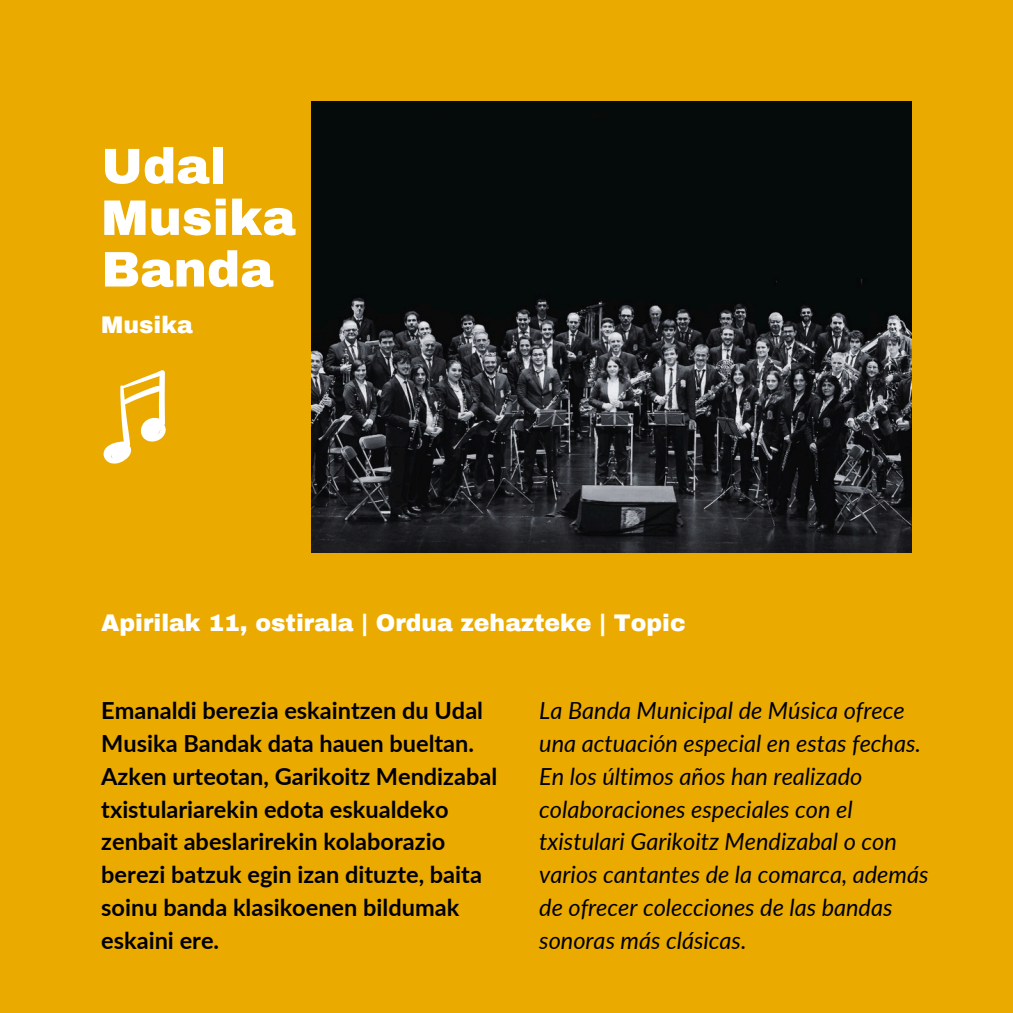
<style>
.page{position:relative;width:1013px;height:1013px;background:#fff}
.page>*{position:absolute;margin:0;border:0;box-sizing:border-box;transform-origin:0 0}
.t1{font:900 50px/51.5px "Archivo";color:#fff}
.t2{font:italic 23.5px/32.8px "Lato";color:#000}
.t3{font:700 23.5px/32.8px "Lato";color:#000}
.t4{font:900 23.5px "Archivo";color:#fff}
</style>
<div class="page">
<div style="left:0;top:0;width:1012px;height:1012px;background:#eaaa00"></div>
<img style="left:312px;top:101px;width:599px;height:451px">
<svg style="left:103px;top:370px;width:63px;height:94px"></svg>
<h1 class="t1" style="left:101px;top:141px;width:196px">Udal<br>Musika<br>Banda</h1>
<p class="t4" style="left:101px;top:312px;width:93px">Musika</p>
<p class="t4" style="left:101px;top:610px;width:586px">Apirilak 11, ostirala | Ordua zehazteke | Topic</p>
<p class="t3" style="left:101px;top:693px;width:397px">Emanaldi berezia eskaintzen du Udal Musika Bandak data hauen bueltan.<br>Azken urteotan, Garikoitz Mendizabal txistulariarekin edota eskualdeko zenbait abeslarirekin kolaborazio berezi batzuk egin izan dituzte, baita soinu banda klasikoenen bildumak eskaini ere.</p>
<p class="t2" style="left:539px;top:693px;width:391px">La Banda Municipal de Música ofrece una actuación especial en estas fechas.<br>En los últimos años han realizado colaboraciones especiales con el txistulari Garikoitz Mendizabal o con varios cantantes de la comarca, además de ofrecer colecciones de las bandas sonoras más clásicas.</p>
</div>
